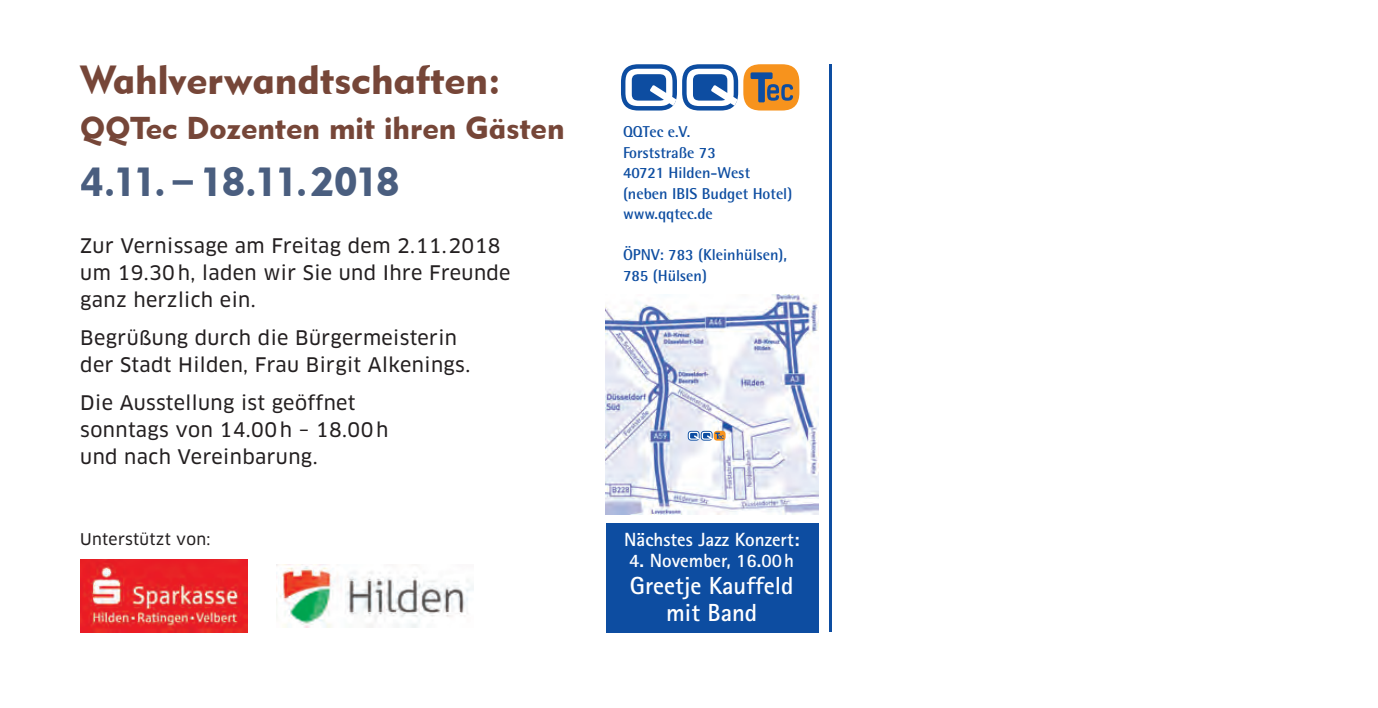
<style>
.page{position:relative;width:1378px;height:708px;background:#fff}
.page>*{position:absolute;margin:0;border:0;box-sizing:border-box;transform-origin:0 0}
.t1{font:40.5px "Geometric 415 BT Black A";color:#764638}
.t2{font:40.5px "Geometric 415 BT Black A";letter-spacing:-.06em;color:#4a5e7f}
.t3{font:31.5px "Geometric 415 BT Black A";color:#764638}
.t4{font:700 24.75px/27px "Rotis Sans Serif Std";color:#fff;text-align:center}
.t5{font:19.57px/27px "Clan Pro News";letter-spacing:.02em;color:#231f20}
.t6{font:700 19.12px "Rotis Sans Serif Std";color:#fff}
.t7{font:700 15.75px/20.5px "Rotis Semi Sans Std";color:#0d4da1}
.t8{font:15.75px "Clan Pro News";letter-spacing:.02em;color:#231f20}
</style>
<div class="page">
<img style="left:80px;top:560px;width:168px;height:72px">
<hr style="left:829px;top:65px;width:2px;height:567px;background:#0d4da1">
<img style="left:606px;top:295px;width:212px;height:219px">
<svg style="left:714px;top:431px;width:11px;height:10px"></svg>
<svg style="left:701px;top:431px;width:11px;height:10px"></svg>
<svg style="left:688px;top:431px;width:11px;height:10px"></svg>
<svg style="left:689px;top:432px;width:35px;height:8px"></svg>
<div style="left:743px;top:64px;width:56px;height:47px;background:#f7931d;border-radius:18px"></div>
<div style="left:682px;top:64px;width:56px;height:47px;background:#0d4da1;border-radius:18px"></div>
<svg style="left:686px;top:69px;width:51px;height:37px"></svg>
<div style="left:621px;top:64px;width:56px;height:47px;background:#0d4da1;border-radius:18px"></div>
<svg style="left:625px;top:69px;width:51px;height:37px"></svg>
<svg style="left:750px;top:72px;width:43px;height:30px"></svg>
<img style="left:276px;top:564px;width:197px;height:64px">
<div style="left:606px;top:523px;width:212px;height:109px;background:#0d4da1"></div>
<p class="t1" style="left:80px;top:55px;width:422px">Wahlverwandtschaften:</p>
<p class="t3" style="left:80px;top:108px;width:486px">QQTec Dozenten mit ihren Gästen</p>
<p class="t2" style="left:80px;top:157px;width:321px">4.11. – 18.11.2018</p>
<p class="t5" style="left:80px;top:232px;width:432px">Zur Vernissage am Freitag dem 2.11.2018 um 19.30h, laden wir Sie und Ihre Freunde ganz herzlich ein.</p>
<p class="t5" style="left:80px;top:324px;width:391px">Begrüßung durch die Bürgermeisterin der Stadt Hilden, Frau Birgit Alkenings.</p>
<p class="t5" style="left:80px;top:389px;width:310px">Die Ausstellung ist geöffnet sonntags von 14.00h – 18.00h und nach Vereinbarung.</p>
<p class="t8" style="left:80px;top:530px;width:132px">Unterstützt von:</p>
<p class="t7" style="left:623px;top:122px;width:171px">QQTec e.V.<br>Forststraße 73<br>40721 Hilden-West (neben IBIS Budget Hotel) www.qqtec.de</p>
<p class="t7" style="left:623px;top:244px;width:166px">ÖPNV: 783 (Kleinhülsen),<br>785 (Hülsen)</p>
<p class="t6" style="left:624px;top:527px;width:177px">Nächstes Jazz Konzert:</p>
<p class="t6" style="left:629px;top:548px;width:166px">4. November, 16.00h</p>
<p class="t4" style="left:630px;top:572px;width:165px">Greetje Kauffeld mit Band</p>
</div>
